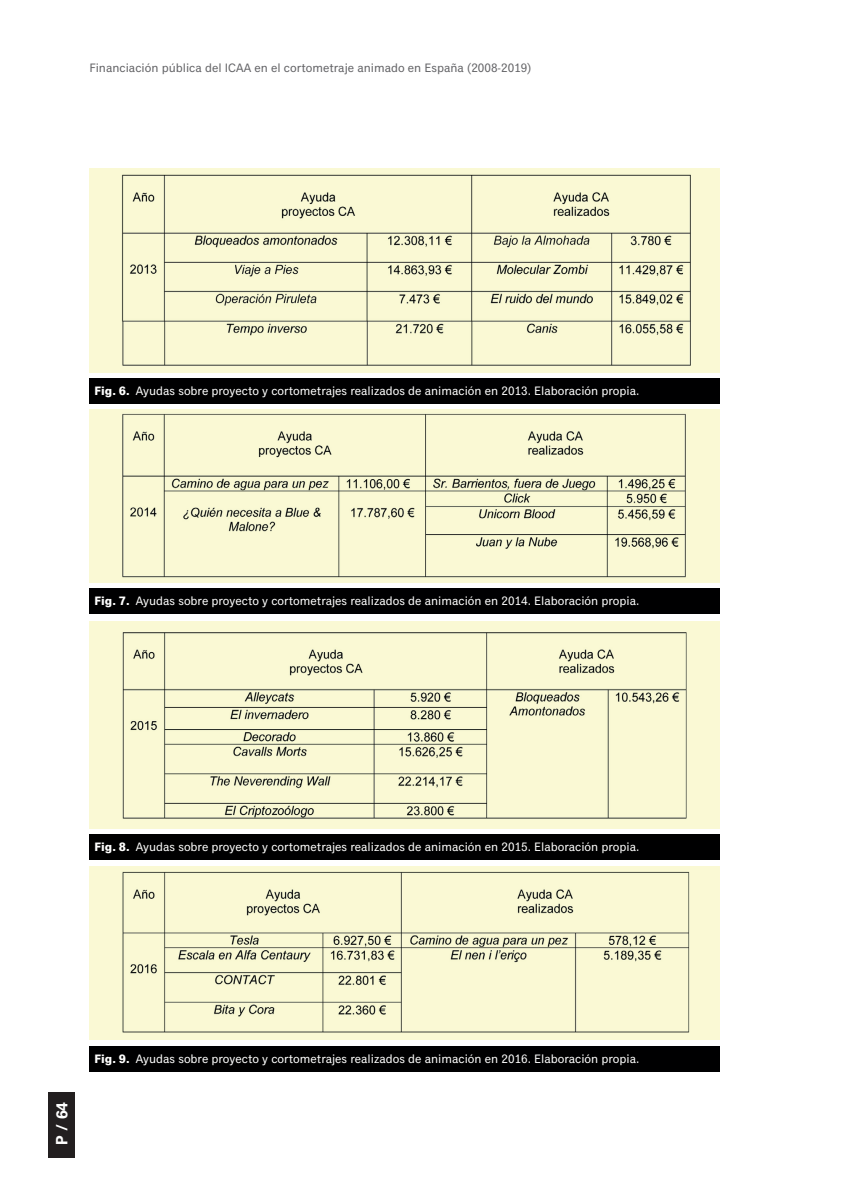
<style>
.page{position:relative;width:844px;height:1191px;background:#fff}
.page>*{position:absolute;margin:0;border:0;box-sizing:border-box;transform-origin:0 0}
.t1{font:700 15.75px "Univers LT Std";color:#fff}
.t2{font:12.25px "Classic Grotesque Pro";color:#fff}
.t3{font:12.25px "Classic Grotesque Pro";color:#636366}
.s1{font-weight:700}
</style>
<div class="page">
<img style="left:89px;top:169px;width:630px;height:203px">
<img style="left:89px;top:410px;width:630px;height:172px">
<img style="left:89px;top:621px;width:630px;height:207px">
<img style="left:89px;top:866px;width:630px;height:174px">
<div style="left:89px;top:378px;width:630px;height:26px;background:#000001"></div>
<div style="left:89px;top:588px;width:630px;height:25px;background:#000001"></div>
<div style="left:89px;top:834px;width:630px;height:25px;background:#000001"></div>
<div style="left:89px;top:1046px;width:630px;height:25px;background:#000001"></div>
<div style="left:49px;top:1092px;width:26px;height:65px;background:#231f20"></div>
<p class="t3" style="left:89px;top:61px;width:443px">Financiación pública del ICAA en el cortometraje animado en España (2008-2019)</p>
<p class="t2" style="left:94px;top:384px;width:546px"><span class="s1">Fig. 6.</span> Ayudas sobre proyecto y cortometrajes realizados de animación en 2013. Elaboración propia.</p>
<p class="t2" style="left:94px;top:594px;width:546px"><span class="s1">Fig. 7.</span> Ayudas sobre proyecto y cortometrajes realizados de animación en 2014. Elaboración propia.</p>
<p class="t2" style="left:94px;top:840px;width:546px"><span class="s1">Fig. 8.</span> Ayudas sobre proyecto y cortometrajes realizados de animación en 2015. Elaboración propia.</p>
<p class="t1" style="left:53px;top:1144px;width:44px;rotate:-90deg">P / 64</p>
<p class="t2" style="left:94px;top:1051px;width:546px"><span class="s1">Fig. 9.</span> Ayudas sobre proyecto y cortometrajes realizados de animación en 2016. Elaboración propia.</p>
</div>
